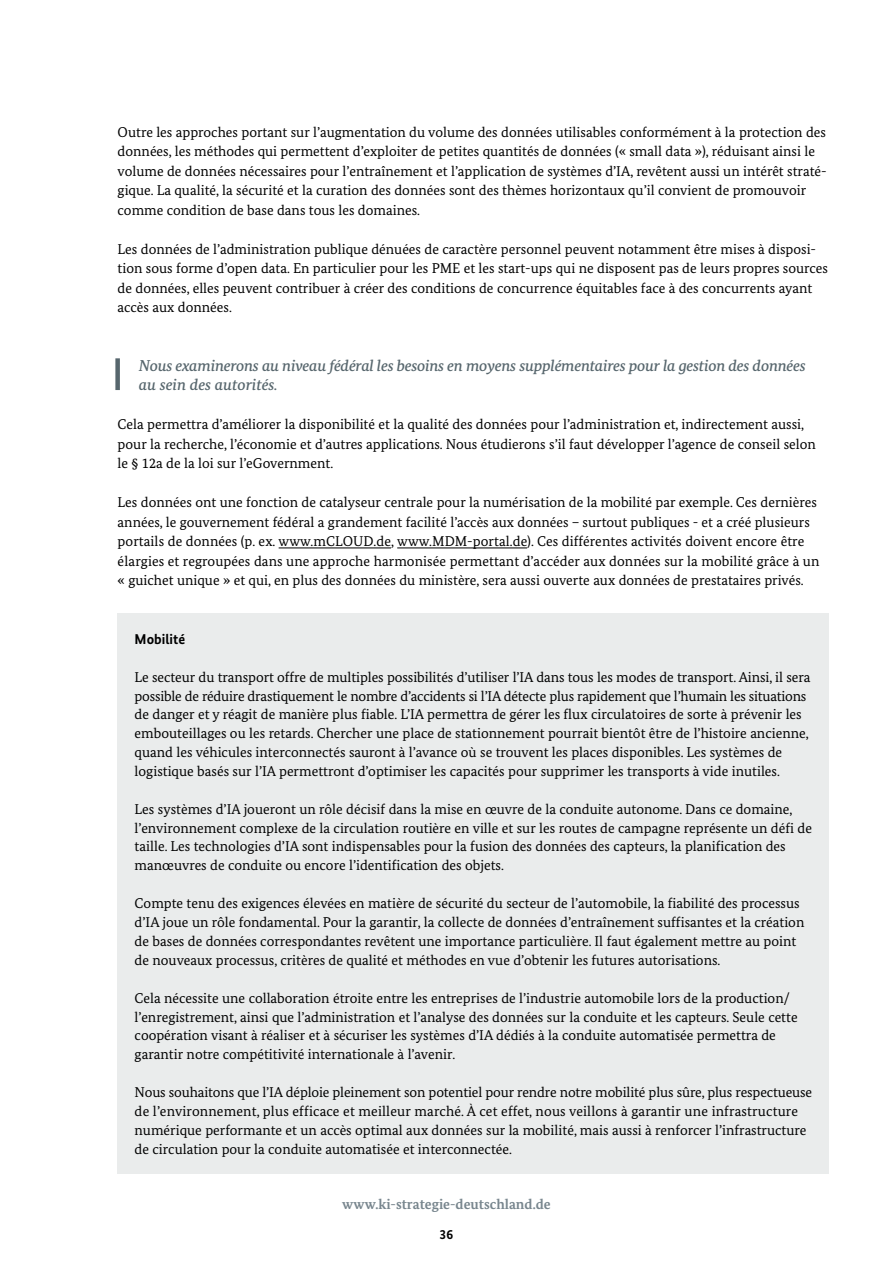
<style>
.page{position:relative;width:893px;height:1263px;background:#fff}
.page>*{position:absolute;margin:0;border:0;box-sizing:border-box;transform-origin:0 0}
.t1{font:italic 500 15.75px/19.5px "Bundes Serif";letter-spacing:-.015em;color:#57666d}
.t2{font:14.25px/18.8px "Bundes Serif";color:#000}
.t3{font:700 14.25px "Bundes Serif";color:#78868e}
.t4{font:700 14.25px "Bundes Sans";color:#000}
.t5{font:700 13.5px "Bundes Sans";color:#000}
</style>
<div class="page">
<div style="left:115px;top:358px;width:5px;height:32px;background:#57666d"></div>
<hr style="left:279px;top:548px;width:112px;height:1px;background:#000">
<hr style="left:397px;top:548px;width:130px;height:1px;background:#000">
<div style="left:118px;top:613px;width:711px;height:50px;background:#eaecec"></div>
<div style="left:118px;top:652px;width:711px;height:143px;background:#eaecec"></div>
<div style="left:118px;top:784px;width:711px;height:106px;background:#eaecec"></div>
<div style="left:118px;top:879px;width:711px;height:105px;background:#eaecec"></div>
<div style="left:118px;top:973px;width:711px;height:106px;background:#eaecec"></div>
<div style="left:118px;top:1068px;width:711px;height:106px;background:#eaecec"></div>
<p class="t2" style="left:118px;top:122px;width:711px;line-height:19.5px">Outre les approches portant sur l’augmentation du volume des données utilisables conformément à la protection des données, les méthodes qui permettent d’exploiter de petites quantités de données (« small data »), réduisant ainsi le volume de données nécessaires pour l’entraînement et l’application de systèmes d’IA, revêtent aussi un intérêt straté&shy;gique. La qualité, la sécurité et la curation des données sont des thèmes horizontaux qu’il convient de promouvoir comme condition de base dans tous les domaines.</p>
<p class="t2" style="left:118px;top:239px;width:712px;line-height:19.5px">Les données de l’administration publique dénuées de caractère personnel peuvent notamment être mises à disposi&shy;tion sous forme d’open data. En particulier pour les PME et les start-ups qui ne disposent pas de leurs propres sources de données, elles peuvent contribuer à créer des conditions de concurrence équitables face à des concurrents ayant accès aux données.</p>
<p class="t1" style="left:139px;top:355px;width:668px">Nous examinerons au niveau fédéral les besoins en moyens supplémentaires pour la gestion des données au sein des autorités.</p>
<p class="t2" style="left:118px;top:414px;width:700px;line-height:19.5px">Cela permettra d’améliorer la disponibilité et la qualité des données pour l’administration et, indirectement aussi, pour la recherche, l’économie et d’autres applications. Nous étudierons s’il faut développer l’agence de conseil selon le § 12a de la loi sur l’eGovernment.</p>
<p class="t2" style="left:118px;top:492px;width:703px;line-height:19.5px">Les données ont une fonction de catalyseur centrale pour la numérisation de la mobilité par exemple. Ces dernières années, le gouvernement fédéral a grandement facilité l’accès aux données – surtout publiques - et a créé plusieurs portails de données (p. ex. www.mCLOUD.de, www.MDM-portal.de). Ces différentes activités doivent encore être élargies et regroupées dans une approche harmonisée permettant d’accéder aux données sur la mobilité grâce à un « guichet unique » et qui, en plus des données du ministère, sera aussi ouverte aux données de prestataires privés.</p>
<h4 class="t4" style="left:135px;top:630px;width:52px">Mobilité</h4>
<p class="t2" style="left:135px;top:667px;width:677px">Le secteur du transport offre de multiples possibilités d’utiliser l’IA dans tous les modes de transport. Ainsi, il sera possible de réduire drastiquement le nombre d’accidents si l’IA détecte plus rapidement que l’humain les situations de danger et y réagit de manière plus fiable. L’IA permettra de gérer les flux circulatoires de sorte à prévenir les embouteillages ou les retards. Chercher une place de stationnement pourrait bientôt être de l’histoire ancienne, quand les véhicules interconnectés sauront à l’avance où se trouvent les places disponibles. Les systèmes de logistique basés sur l’IA permettront d’optimiser les capacités pour supprimer les transports à vide inutiles.</p>
<p class="t2" style="left:135px;top:799px;width:679px">Les systèmes d’IA joueront un rôle décisif dans la mise en œuvre de la conduite autonome. Dans ce domaine, l’environnement complexe de la circulation routière en ville et sur les routes de campagne représente un défi de taille. Les technologies d’IA sont indispensables pour la fusion des données des capteurs, la planification des manœuvres de conduite ou encore l’identification des objets.</p>
<p class="t2" style="left:135px;top:894px;width:671px">Compte tenu des exigences élevées en matière de sécurité du secteur de l’automobile, la fiabilité des processus d’IA joue un rôle fondamental. Pour la garantir, la collecte de données d’entraînement suffisantes et la création de bases de données correspondantes revêtent une importance particulière. Il faut également mettre au point de nouveaux processus, critères de qualité et méthodes en vue d’obtenir les futures autorisations.</p>
<p class="t2" style="left:135px;top:988px;width:664px">Cela nécessite une collaboration étroite entre les entreprises de l’industrie automobile lors de la production/ l’enregistrement, ainsi que l’administration et l’analyse des données sur la conduite et les capteurs. Seule cette coopération visant à réaliser et à sécuriser les systèmes d’IA dédiés à la conduite automatisée permettra de garantir notre compétitivité internationale à l’avenir.</p>
<p class="t2" style="left:135px;top:1083px;width:679px">Nous souhaitons que l’IA déploie pleinement son potentiel pour rendre notre mobilité plus sûre, plus respectueuse de l’environnement, plus efficace et meilleur marché. À cet effet, nous veillons à garantir une infrastructure numérique performante et un accès optimal aux données sur la mobilité, mais aussi à renforcer l’infrastructure de circulation pour la conduite automatisée et interconnectée.</p>
<p class="t3" style="left:342px;top:1195px;width:210px">www.ki-strategie-deutschland.de</p>
<p class="t5" style="left:440px;top:1226px;width:15px">36</p>
</div>
